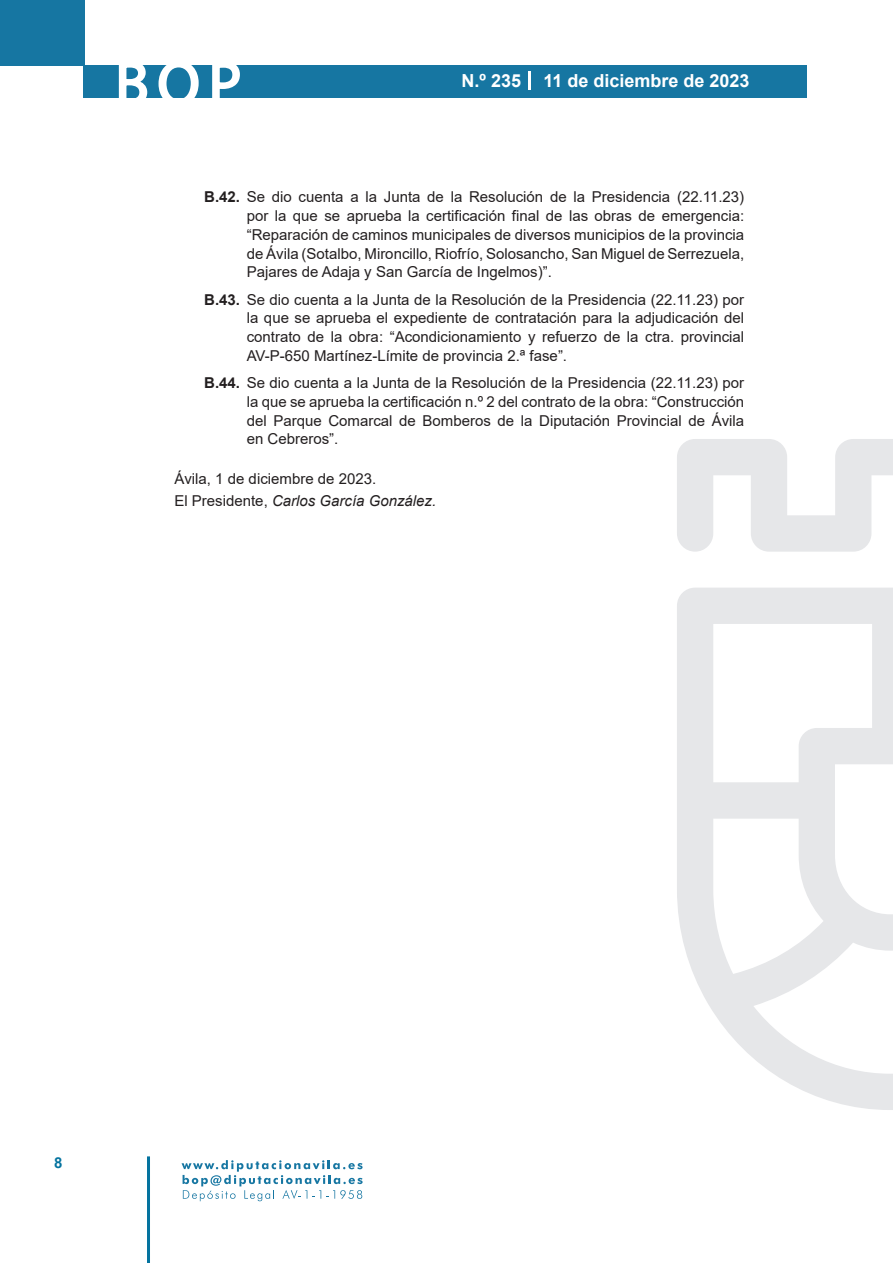
<style>
.page{position:relative;width:893px;height:1263px;background:#fff}
.page>*{position:absolute;margin:0;border:0;box-sizing:border-box;transform-origin:0 0}
.t1{font:500 61.5px "Avant Garde";color:#fff}
.t2{font:700 18px "Arial";color:#fff}
.texto_normal{font:15px/18.8px "Arial";color:#231f20;text-align:justify}
.firma{font:italic 15px "Arial";color:#231f20}
.fecha{font:15px "Arial";color:#231f20}
.t3{font:700 15px "Arial";color:#04739f}
.s1{font-weight:700}
.s2{font-style:normal}
</style>
<div class="page">
<div style="left:0;top:0;width:85px;height:65px;background:#1676a2"></div>
<div style="left:84px;top:65px;width:723px;height:33px;background:#1676a2"></div>
<svg style="left:118px;top:65px;width:30px;height:33px"></svg>
<svg style="left:158px;top:65px;width:41px;height:33px"></svg>
<svg style="left:212px;top:65px;width:28px;height:33px"></svg>
<svg style="left:182px;top:1160px;width:181px;height:41px"></svg>
<hr style="left:147px;top:1156px;width:3px;height:107px;background:#04739f">
<svg style="left:529px;top:71px;width:2px;height:19px"></svg>
<svg style="left:677px;top:439px;width:216px;height:671px"></svg>
<h1 class="t1" style="left:115px;top:46px;width:128px">BOP</h1>
<p class="t2" style="left:462px;top:68px;width:289px">N.º 235 11 de diciembre de 2023</p>
<p class="texto_normal" style="left:247px;top:188px;width:499px;text-indent:-43px"><span class="s1">B.42.</span> Se dio cuenta a la Junta de la Resolución de la Presidencia (22.11.23) por la que se aprueba la certificación final de las obras de emergencia: “Reparación de caminos municipales de diversos municipios de la provincia de Ávila (Sotalbo, Mironcillo, Riofrío, Solosancho, San Miguel de Serrezuela, Pajares de Adaja y San García de Ingelmos)”.</p>
<p class="texto_normal" style="left:247px;top:290px;width:499px;text-indent:-43px"><span class="s1">B.43.</span> Se dio cuenta a la Junta de la Resolución de la Presidencia (22.11.23) por la que se aprueba el expediente de contratación para la adjudicación del contrato de la obra: “Acondicionamiento y refuerzo de la ctra. provincial AV-P-650 Martínez-Límite de provincia 2.ª fase”.</p>
<p class="texto_normal" style="left:247px;top:373px;width:499px;text-indent:-43px"><span class="s1">B.44.</span> Se dio cuenta a la Junta de la Resolución de la Presidencia (22.11.23) por la que se aprueba la certificación n.º 2 del contrato de la obra: “Construcción del Parque Comarcal de Bomberos de la Diputación Provincial de Ávila en Cebreros”.</p>
<p class="fecha" style="left:174px;top:468px;width:203px">Ávila, 1 de diciembre de 2023.</p>
<p class="firma" style="left:174px;top:491px;width:263px"><span class="s2">El Presidente,</span> Carlos García González.</p>
<p class="t3" style="left:54px;top:1152px;width:10px">8</p>
</div>
